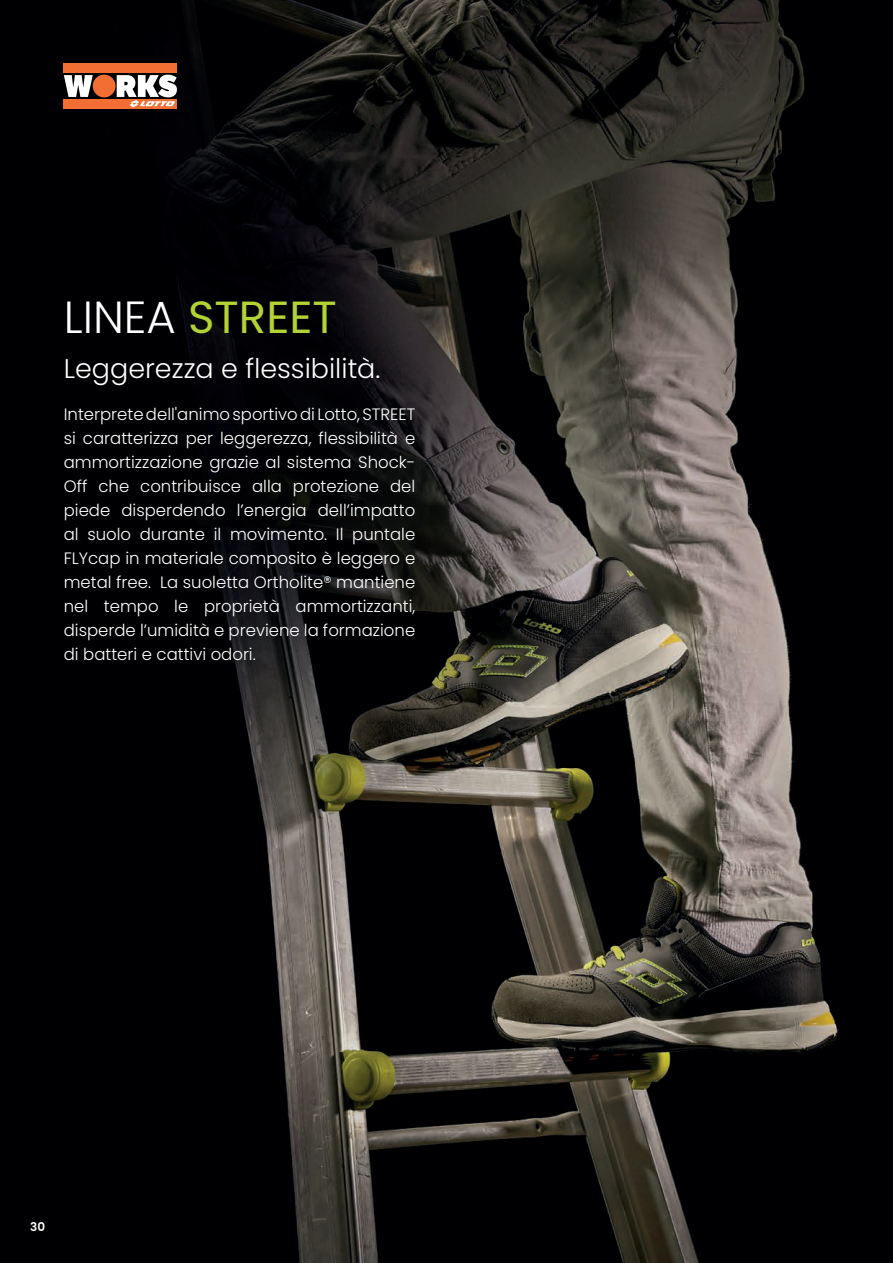
<style>
.page{position:relative;width:893px;height:1263px;background:#fff}
.page>*{position:absolute;margin:0;border:0;box-sizing:border-box;transform-origin:0 0}
.t1{font:45px "Poppins";color:#b3d234}
.t2{font:300 27px "Poppins";color:#fff}
.t3{font:300 16.5px/24px "Poppins";color:#fff;text-align:justify}
.t4{font:600 12px "Poppins";color:#fff}
.s1{font-weight:300;color:#fff}
</style>
<div class="page">
<img style="left:0;top:0;width:893px;height:1263px">
<div style="left:93px;top:75px;width:23px;height:22px;background:#f26e32;border-radius:50%"></div>
<div style="left:64px;top:99px;width:113px;height:9px;background:#f26e32"></div>
<svg style="left:64px;top:75px;width:29px;height:22px"></svg>
<div style="left:64px;top:64px;width:113px;height:9px;background:#f26e32"></div>
<svg style="left:117px;top:75px;width:60px;height:32px"></svg>
<h1 class="t1" style="left:64px;top:291px;width:275px"><span class="s1">LINEA</span> STREET</h1>
<h2 class="t2" style="left:64px;top:352px;width:318px">Leggerezza e flessibilità.</h2>
<p class="t3" style="left:64px;top:402px;width:353px">Interprete dell'animo sportivo di Lotto, STREET si caratterizza per leggerezza, flessibilità e ammortizzazione grazie al sistema Shock-Off che contribuisce alla protezione del piede disperdendo l’energia dell’impatto al suolo durante il movimento. Il puntale FLYcap in materiale composito è leggero e metal free. La suoletta Ortholite® mantiene nel tempo le proprietà ammortizzanti, disperde l’umidità e previene la formazione di batteri e cattivi odori.</p>
<p class="t4" style="left:30px;top:1220px;width:16px">30</p>
</div>
